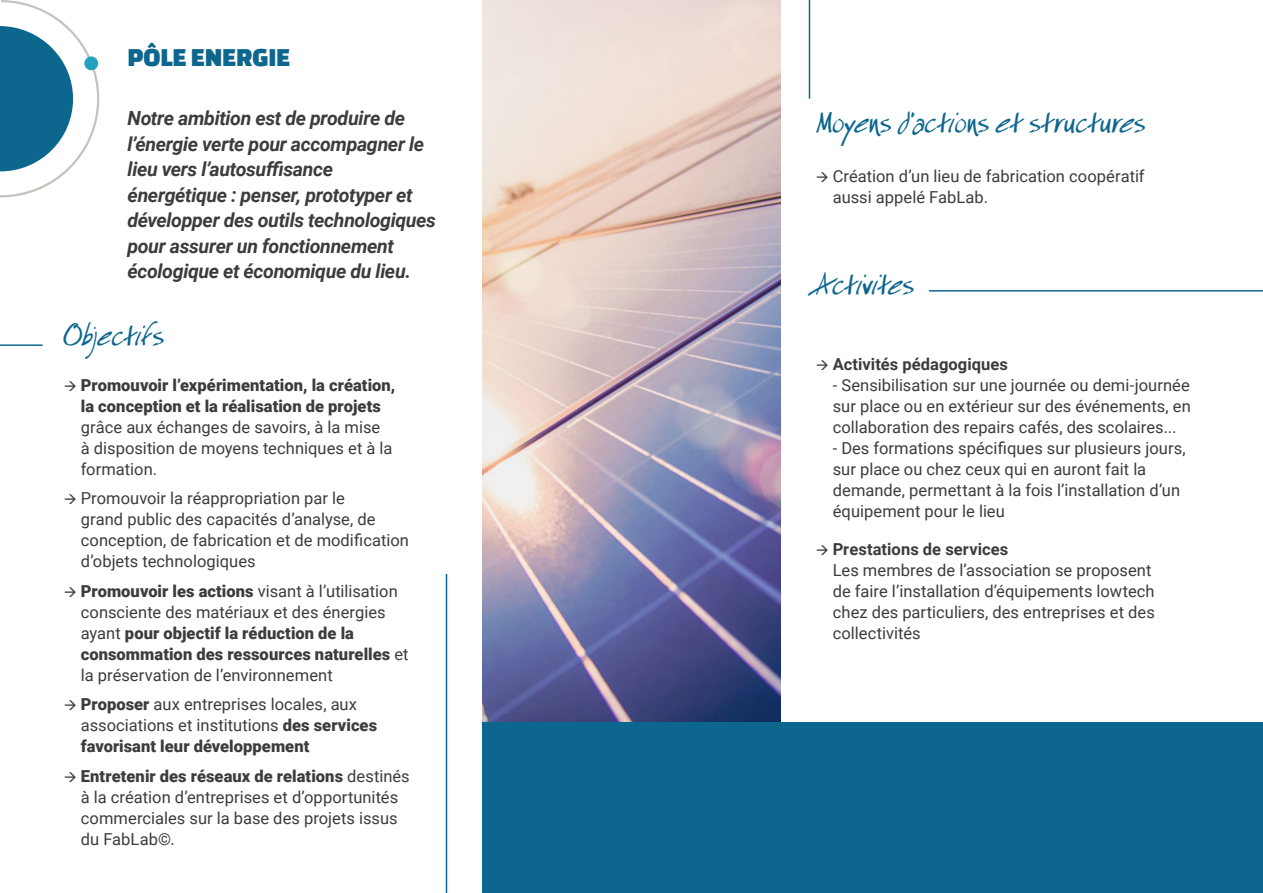
<style>
.page{position:relative;width:1263px;height:893px;background:#fff}
.page>*{position:absolute;margin:0;border:0;box-sizing:border-box;transform-origin:0 0}
.t1{font:39px "Especial Kay";letter-spacing:-.015em;color:#0d668e}
.t2{font:27px "Changa One";letter-spacing:-.01em;color:#0d668e}
.t3{font:italic 700 19.5px/25.5px "Roboto";letter-spacing:-.02em;color:#3c3c3b}
.t4{font:16.5px/21px "Roboto";color:#3c3c3b}
.t5{font:900 16.5px/21px "Roboto";letter-spacing:.005em;color:#3c3c3b}
.t6{font:700 16.5px "Roboto";letter-spacing:.005em;color:#3c3c3b}
.s1{font-weight:900}
</style>
<div class="page">
<img style="left:483px;top:0;width:297px;height:723px">
<hr style="left:809px;top:0;width:1px;height:99px;background:#0d668e">
<hr style="left:446px;top:574px;width:1px;height:319px;background:#0d668e">
<hr style="left:0;top:344px;width:43px;height:2px;background:#0d668e">
<svg style="left:0;top:0;width:100px;height:198px"></svg>
<div style="left:84px;top:56px;width:14px;height:14px;background:#23a1be;border-radius:50%"></div>
<div style="left:483px;top:723px;width:780px;height:170px;background:#0d668e"></div>
<hr style="left:929px;top:290px;width:334px;height:2px;background:#0d668e">
<h2 class="t2" style="left:128px;top:43px;width:164px">PÔLE ENERGIE</h2>
<p class="t3" style="left:128px;top:105px;width:310px">Notre ambition est de produire de l’énergie verte pour accompagner le lieu vers l’autosuffisance énergétique : penser, prototyper et développer des outils technologiques pour assurer un fonctionnement écologique et économique du lieu.</p>
<h1 class="t1" style="left:64px;top:319px;width:102px">Objectifs</h1>
<p class="t5" style="left:81px;top:374px;width:316px">Promouvoir l’expérimentation, la création, la conception et la réalisation de projets</p>
<p class="t4" style="left:81px;top:416px;width:313px">grâce aux échanges de savoirs, à la mise à disposition de moyens techniques et à la formation.</p>
<p class="t4" style="left:81px;top:487px;width:330px">Promouvoir la réappropriation par le<br>grand public des capacités d’analyse, de conception, de fabrication et de modification d’objets technologiques</p>
<p class="t4" style="left:81px;top:580px;width:329px"><span class="s1">Promouvoir les actions</span> visant à l’utilisation consciente des matériaux et des énergies ayant <span class="s1">pour objectif la réduction de la consommation des ressources naturelles</span> et la préservation de l’environnement</p>
<p class="t4" style="left:81px;top:693px;width:298px"><span class="s1">Proposer</span> aux entreprises locales, aux associations et institutions <span class="s1">des services favorisant leur développement</span></p>
<p class="t4" style="left:81px;top:765px;width:330px"><span class="s1">Entretenir des réseaux de relations</span> destinés à la création d’entreprises et d’opportunités commerciales sur la base des projets issus du FabLab©.</p>
<h1 class="t1" style="left:816px;top:106px;width:332px">Moyens d’actions et structures</h1>
<p class="t4" style="left:833px;top:165px;width:313px">Création d’un lieu de fabrication coopératif aussi appelé FabLab.</p>
<h1 class="t1" style="left:816px;top:268px;width:100px">Activites</h1>
<p class="t6" style="left:833px;top:352px;width:177px">Activités pédagogiques</p>
<p class="t4" style="left:833px;top:374px;width:360px;text-align:justify">- Sensibilisation sur une journée ou demi-journée sur place ou en extérieur sur des événements, en collaboration des repairs cafés, des scolaires...</p>
<p class="t4" style="left:833px;top:437px;width:354px">- Des formations spécifiques sur plusieurs jours, sur place ou chez ceux qui en auront fait la demande, permettant à la fois l’installation d’un équipement pour le lieu</p>
<p class="t6" style="left:833px;top:537px;width:177px">Prestations de services</p>
<p class="t4" style="left:833px;top:559px;width:324px">Les membres de l’association se proposent de faire l’installation d’équipements lowtech chez des particuliers, des entreprises et des collectivités</p>
</div>
